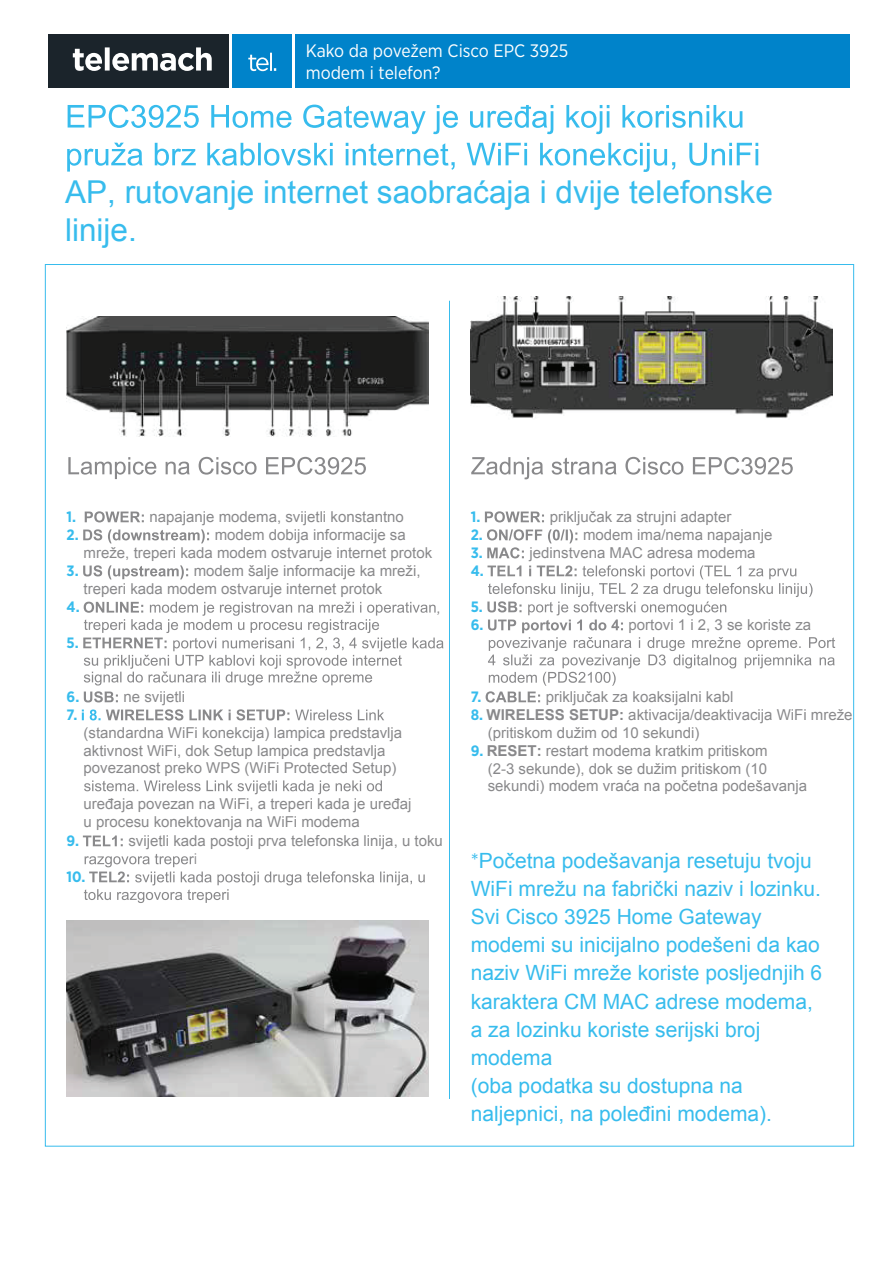
<style>
.page{position:relative;width:893px;height:1263px;background:#fff}
.page>*{position:absolute;margin:0;border:0;box-sizing:border-box;transform-origin:0 0}
.t1{font:31.5px/37.8px "Arial";color:#37bced}
.t2{font:21px/28.2px "Arial";color:#37bced}
.t3{font:18px/21.6px "Gotham Narrow";color:#fff}
.t4{font:15px/17.7px "Arial";color:#89898b}
.t5{font:700 15px/18px "Gotham Narrow";color:#37bced}
.t6{font:15px "Gotham Narrow";color:#89898b}
.s1{font-family:"Gotham Narrow";font-weight:700;color:#37bced}
.s2{font-weight:700}
.s3{font-family:"Gotham Narrow"}
</style>
<div class="page">
<div style="left:295px;top:34px;width:555px;height:54px;background:#0083ca"></div>
<div style="left:48px;top:34px;width:181px;height:54px;background:#1b242b"></div>
<svg style="left:73px;top:47px;width:139px;height:24px"></svg>
<div style="left:232px;top:34px;width:60px;height:54px;background:#0083ca"></div>
<svg style="left:248px;top:53px;width:28px;height:18px"></svg>
<svg style="left:68px;top:457px;width:298px;height:22px"></svg>
<svg style="left:471px;top:457px;width:321px;height:22px"></svg>
<svg style="left:85px;top:511px;width:59px;height:11px"></svg>
<svg style="left:83px;top:529px;width:126px;height:14px"></svg>
<svg style="left:83px;top:565px;width:105px;height:14px"></svg>
<svg style="left:83px;top:602px;width:360px;height:100px"></svg>
<svg style="left:82px;top:709px;width:207px;height:11px"></svg>
<svg style="left:295px;top:710px;width:89px;height:10px"></svg>
<svg style="left:84px;top:780px;width:298px;height:14px"></svg>
<svg style="left:83px;top:836px;width:40px;height:10px"></svg>
<svg style="left:84px;top:854px;width:341px;height:49px"></svg>
<svg style="left:485px;top:511px;width:59px;height:11px"></svg>
<svg style="left:487px;top:529px;width:90px;height:29px"></svg>
<svg style="left:485px;top:565px;width:350px;height:137px"></svg>
<hr style="left:449px;top:301px;width:1px;height:798px;background:#37bced">
<img style="left:67px;top:317px;width:361px;height:119px">
<img style="left:471px;top:297px;width:361px;height:122px">
<img style="left:67px;top:921px;width:361px;height:175px">
<svg style="left:68px;top:105px;width:674px;height:29px"></svg>
<svg style="left:67px;top:143px;width:691px;height:29px"></svg>
<p class="t3" style="left:306px;top:40px;width:264px">Kako da povežem Cisco EPC 3925 modem i telefon?</p>
<h1 class="t1" style="left:65px;top:173px;width:709px">AP, rutovanje internet saobraćaja i dvije telefonske linije.</h1>
<p class="t5" style="left:67px;top:508px;width:11px">1.</p>
<p class="t4" style="left:149px;top:508px;width:256px">napajanje modema, svijetli konstantno</p>
<p class="t5" style="left:67px;top:526px;width:14px">2.</p>
<p class="t4" style="left:84px;top:526px;width:350px;text-indent:131px">modem dobija informacije sa mreže, treperi kada modem ostvaruje internet protok</p>
<p class="t5" style="left:67px;top:562px;width:14px">3.</p>
<p class="t4" style="left:84px;top:562px;width:338px;text-indent:110px">modem šalje informacije ka mreži, treperi kada modem ostvaruje internet protok</p>
<p class="t5" style="left:67px;top:598px;width:15px">4.</p>
<p class="t6" style="left:436px;top:598px;width:5px">,</p>
<p class="t5" style="left:67px;top:634px;width:14px">5.</p>
<p class="t5" style="left:67px;top:688px;width:14px">6.</p>
<p class="t4" style="left:124px;top:688px;width:63px">ne svijetli</p>
<p class="t5" style="left:67px;top:706px;width:12px">7.</p>
<p class="t4" style="left:84px;top:724px;width:320px">(standardna WiFi konekcija) lampica predstavlja aktivnost WiFi, dok Setup lampica predstavlja povezanost preko WPS (WiFi Protected Setup)</p>
<p class="t4" style="left:84px;top:795px;width:329px">uređaja povezan na WiFi, a treperi kada je uređaj u procesu konektovanja na WiFi modema</p>
<p class="t5" style="left:67px;top:832px;width:14px">9.</p>
<p class="t4" style="left:128px;top:832px;width:316px">svijetli kada postoji prva telefonska linija, u toku</p>
<p class="t6" style="left:194px;top:850px;width:5px">i</p>
<p class="t5" style="left:67px;top:868px;width:20px">10.</p>
<p class="t5" style="left:471px;top:508px;width:11px">1.</p>
<p class="t4" style="left:549px;top:508px;width:183px">priključak za strujni adapter</p>
<p class="t5" style="left:471px;top:526px;width:14px">2.</p>
<p class="t4" style="left:583px;top:526px;width:191px">modem ima/nema napajanje</p>
<p class="t5" style="left:471px;top:544px;width:14px">3.</p>
<p class="t4" style="left:529px;top:544px;width:227px">jedinstvena MAC adresa modema</p>
<p class="t5" style="left:471px;top:562px;width:15px">4.</p>
<p class="t5" style="left:471px;top:598px;width:14px">5.<br>6.</p>
<p class="t4" style="left:628px;top:616px;width:184px">portovi 1 i 2, 3 se koriste za</p>
<p class="t5" style="left:471px;top:688px;width:12px">7.</p>
<p class="t4" style="left:545px;top:688px;width:189px">priključak za koaksijalni kabl</p>
<p class="t4" style="left:488px;top:706px;width:366px;text-indent:-17px"><span class="s1">8.</span> <span class="s2">WIRELESS SETUP:</span> aktivacija/deaktivacija WiFi mreže (pritiskom dužim od 10 sekundi)</p>
<p class="t4" style="left:488px;top:742px;width:321px;line-height:17.2px;text-indent:-17px"><span class="s1">9.</span> <span class="s2">RESET:</span> restart modema kratkim pritiskom<br>(2-3 sekunde), dok se dužim pritiskom (10 sekundi) modem vraća na početna podešavanja</p>
<p class="t2" style="left:471px;top:846px;width:353px"><span class="s3">*</span>Početna podešavanja resetuju tvoju<br>WiFi mrežu na fabrički naziv i lozinku.<br>Svi Cisco 3925 Home Gateway modemi su inicijalno podešeni da kao naziv WiFi mreže koriste posljednjih 6 karaktera CM MAC adrese modema, a za lozinku koriste serijski broj modema<br>(oba podatka su dostupna na naljepnici, na poleđini modema).</p>
</div>
